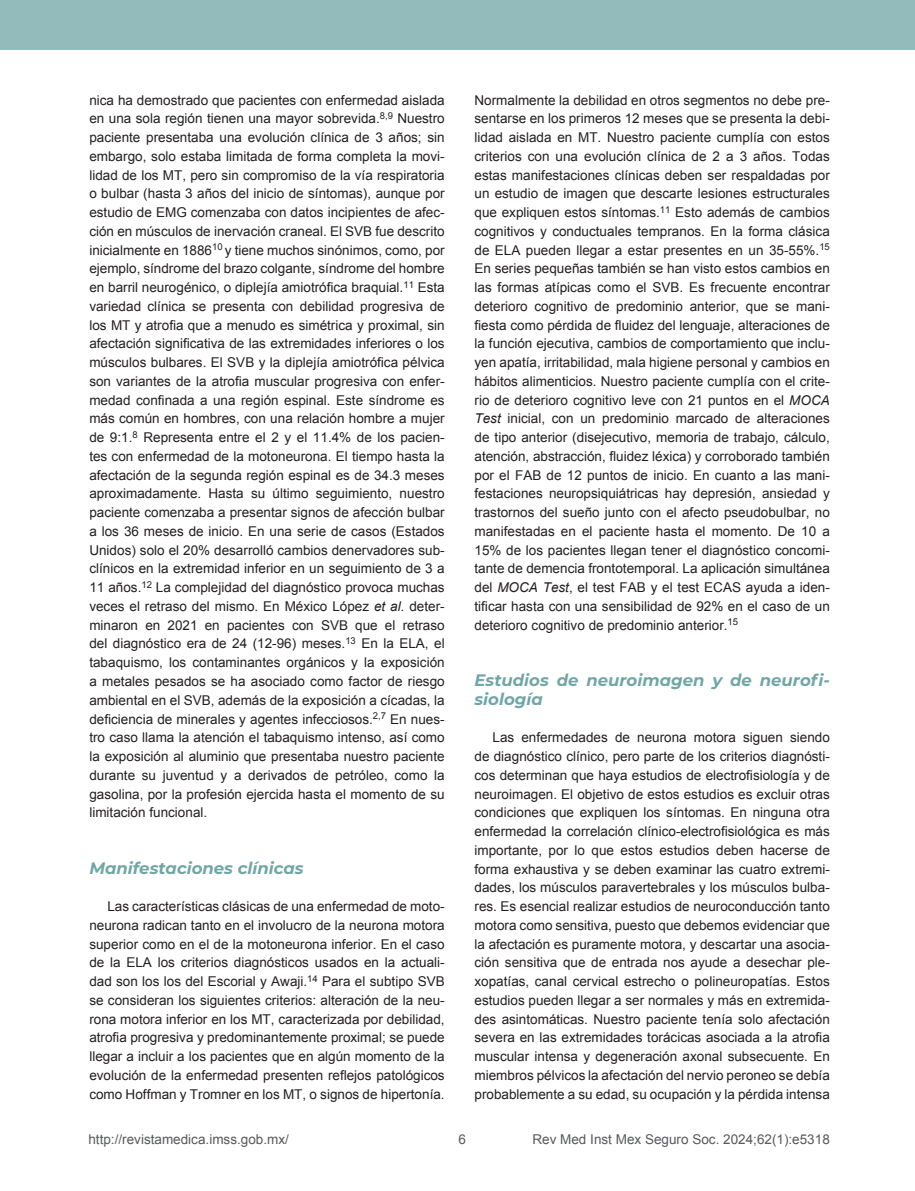
<style>
.page{position:relative;width:915px;height:1191px;background:#fff}
.page>*{position:absolute;margin:0;border:0;box-sizing:border-box;transform-origin:0 0}
.t1{font:italic 700 16.5px/18.8px "Montserrat";color:#70a6a6}
.t2{font:13.5px/18.8px "Arial";color:#231f20;text-align:justify}
.t3{font:13.5px "Arial";color:#58595b}
.s1{font-style:italic}
</style>
<div class="page">
<div style="left:0;top:0;width:914px;height:50px;background:#93bbbb"></div>
<p class="t2" style="left:89px;top:91px;width:357px">nica ha demostrado que pacientes con enfermedad aislada en una sola región tienen una mayor sobrevida.<sup>8,9</sup> Nuestro paciente presentaba una evolución clínica de 3 años; sin embargo, solo estaba limitada de forma completa la movi&shy;lidad de los MT, pero sin compromiso de la vía respiratoria o bulbar (hasta 3 años del inicio de síntomas), aunque por estudio de EMG comenzaba con datos incipientes de afec&shy;ción en músculos de inervación craneal. El SVB fue descrito inicialmente en 1886<sup>10</sup> y tiene muchos sinónimos, como, por ejemplo, síndrome del brazo colgante, síndrome del hombre en barril neurogénico, o diplejía amiotrófica braquial.<sup>11</sup> Esta variedad clínica se presenta con debilidad progresiva de los MT y atrofia que a menudo es simétrica y proximal, sin afectación significativa de las extremidades inferiores o los músculos bulbares. El SVB y la diplejía amiotrófica pélvica son variantes de la atrofia muscular progresiva con enfer&shy;medad confinada a una región espinal. Este síndrome es más común en hombres, con una relación hombre a mujer de 9:1.<sup>8</sup> Representa entre el 2 y el 11.4% de los pacien&shy;tes con enfermedad de la motoneurona. El tiempo hasta la afectación de la segunda región espinal es de 34.3 meses aproximadamente. Hasta su último seguimiento, nuestro paciente comenzaba a presentar signos de afección bulbar a los 36 meses de inicio. En una serie de casos (Estados Unidos) solo el 20% desarrolló cambios denervadores sub&shy;clínicos en la extremidad inferior en un seguimiento de 3 a 11 años.<sup>12</sup> La complejidad del diagnóstico provoca muchas veces el retraso del mismo. En México López <span class="s1">et al.</span> deter&shy;minaron en 2021 en pacientes con SVB que el retraso del diagnóstico era de 24 (12-96) meses.<sup>13</sup> En la ELA, el tabaquismo, los contaminantes orgánicos y la exposición a metales pesados se ha asociado como factor de riesgo ambiental en el SVB, además de la exposición a cícadas, la deficiencia de minerales y agentes infecciosos.<sup>2,7</sup> En nues&shy;tro caso llama la atención el tabaquismo intenso, así como la exposición al aluminio que presentaba nuestro paciente durante su juventud y a derivados de petróleo, como la gasolina, por la profesión ejercida hasta el momento de su limitación funcional.</p>
<p class="t1" style="left:89px;top:857px;width:216px">Manifestaciones clínicas</p>
<p class="t2" style="left:89px;top:897px;width:357px;text-indent:18px">Las características clásicas de una enfermedad de moto&shy;neurona radican tanto en el involucro de la neurona motora superior como en el de la motoneurona inferior. En el caso de la ELA los criterios diagnósticos usados en la actuali&shy;dad son los los del Escorial y Awaji.<sup>14</sup> Para el subtipo SVB se consideran los siguientes criterios: alteración de la neu&shy;rona motora inferior en los MT, caracterizada por debilidad, atrofia progresiva y predominantemente proximal; se puede llegar a incluir a los pacientes que en algún momento de la evolución de la enfermedad presenten reflejos patológicos como Hoffman y Tromner en los MT, o signos de hipertonía.</p>
<p class="t2" style="left:474px;top:91px;width:357px">Normalmente la debilidad en otros segmentos no debe pre&shy;sentarse en los primeros 12 meses que se presenta la debi&shy;lidad aislada en MT. Nuestro paciente cumplía con estos criterios con una evolución clínica de 2 a 3 años. Todas estas manifestaciones clínicas deben ser respaldadas por un estudio de imagen que descarte lesiones estructurales que expliquen estos síntomas.<sup>11</sup> Esto además de cambios cognitivos y conductuales tempranos. En la forma clásica de ELA pueden llegar a estar presentes en un 35-55%.<sup>15<br></sup>En series pequeñas también se han visto estos cambios en las formas atípicas como el SVB. Es frecuente encontrar deterioro cognitivo de predominio anterior, que se mani&shy;fiesta como pérdida de fluidez del lenguaje, alteraciones de la función ejecutiva, cambios de comportamiento que inclu&shy;yen apatía, irritabilidad, mala higiene personal y cambios en hábitos alimenticios. Nuestro paciente cumplía con el crite&shy;rio de deterioro cognitivo leve con 21 puntos en el <span class="s1">MOCA Test</span> inicial, con un predominio marcado de alteraciones de tipo anterior (disejecutivo, memoria de trabajo, cálculo, atención, abstracción, fluidez léxica) y corroborado también por el FAB de 12 puntos de inicio. En cuanto a las mani&shy;festaciones neuropsiquiátricas hay depresión, ansiedad y trastornos del sueño junto con el afecto pseudobulbar, no manifestadas en el paciente hasta el momento. De 10 a 15% de los pacientes llegan tener el diagnóstico concomi&shy;tante de demencia frontotemporal. La aplicación simultánea del <span class="s1">MOCA Test</span>, el test FAB y el test ECAS ayuda a iden&shy;tificar hasta con una sensibilidad de 92% en el caso de un deterioro cognitivo de predominio anterior.<sup>15</sup></p>
<p class="t1" style="left:474px;top:670px;width:357px">Estudios de neuroimagen y de neurofi&shy;siología</p>
<p class="t2" style="left:474px;top:728px;width:357px;text-indent:18px">Las enfermedades de neurona motora siguen siendo de diagnóstico clínico, pero parte de los criterios diagnósti&shy;cos determinan que haya estudios de electrofisiología y de neuroimagen. El objetivo de estos estudios es excluir otras condiciones que expliquen los síntomas. En ninguna otra enfermedad la correlación clínico-electrofisiológica es más importante, por lo que estos estudios deben hacerse de forma exhaustiva y se deben examinar las cuatro extremi&shy;dades, los músculos paravertebrales y los músculos bulba&shy;res. Es esencial realizar estudios de neuroconducción tanto motora como sensitiva, puesto que debemos evidenciar que la afectación es puramente motora, y descartar una asocia&shy;ción sensitiva que de entrada nos ayude a desechar ple&shy;xopatías, canal cervical estrecho o polineuropatías. Estos estudios pueden llegar a ser normales y más en extremida&shy;des asintomáticas. Nuestro paciente tenía solo afectación severa en las extremidades torácicas asociada a la atrofia muscular intensa y degeneración axonal subsecuente. En miembros pélvicos la afectación del nervio peroneo se debía probablemente a su edad, su ocupación y la pérdida intensa</p>
<p class="t3" style="left:88px;top:1130px;width:202px">http://revistamedica.imss.gob.mx/</p>
<p class="t3" style="left:458px;top:1130px;width:9px">6</p>
<p class="t3" style="left:532px;top:1130px;width:299px">Rev Med Inst Mex Seguro Soc. 2024;62(1):e5318</p>
</div>
